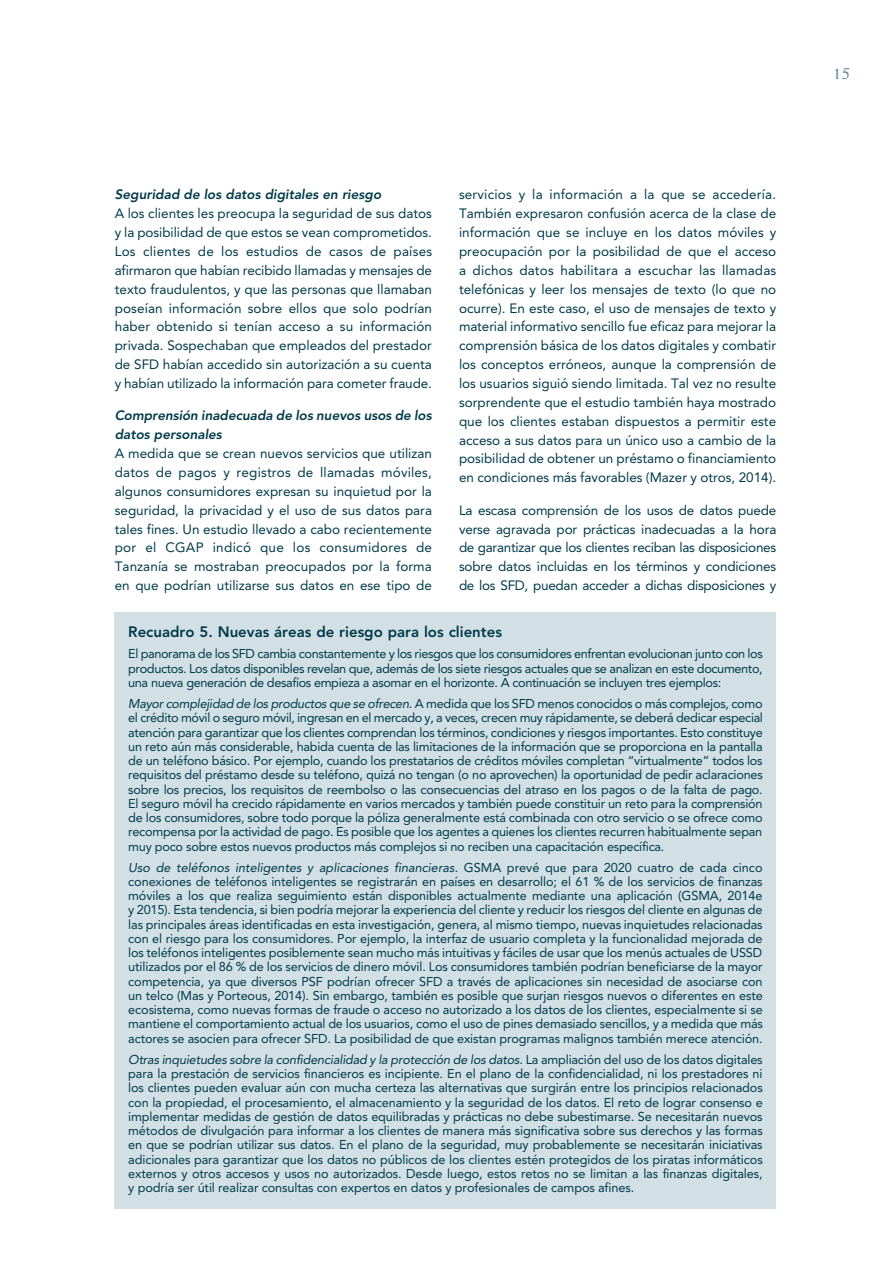
<style>
.page{position:relative;width:891px;height:1263px;background:#fff}
.page>*{position:absolute;margin:0;border:0;box-sizing:border-box;transform-origin:0 0}
.t1{font:18px "Weiss Std";color:#548594}
.t2{font:800 15px "Avenir LT Std";color:#003a49}
.t3{font:13.5px/18.9px "Avenir LT Std";letter-spacing:-.005em;color:#003a49;text-align:justify}
.t4{font:italic 800 13.5px/18.9px "Avenir LT Std";color:#003a49}
.t5{font:12.75px/14.2px "Avenir LT Std";letter-spacing:-.015em;color:#003a49;text-align:justify}
.s1{font-style:italic}
</style>
<div class="page">
<div style="left:115px;top:612px;width:661px;height:596px;background:#d2e0e6"></div>
<p class="t3" style="left:459px;top:185px;width:319px">servicios y la información a la que se accedería.<br>También expresaron confusión acerca de la clase de información que se incluye en los datos móviles y preocupación por la posibilidad de que el acceso a dichos datos habilitara a escuchar las llamadas telefónicas y leer los mensajes de texto (lo que no ocurre). En este caso, el uso de mensajes de texto y material informativo sencillo fue eficaz para mejorar la comprensión básica de los datos digitales y combatir los conceptos erróneos, aunque la comprensión de los usuarios siguió siendo limitada. Tal vez no resulte sorprendente que el estudio también haya mostrado que los clientes estaban dispuestos a permitir este acceso a sus datos para un único uso a cambio de la posibilidad de obtener un préstamo o financiamiento en condiciones más favorables (Mazer y otros, 2014).</p>
<p class="t3" style="left:459px;top:500px;width:319px">La escasa comprensión de los usos de datos puede verse agravada por prácticas inadecuadas a la hora de garantizar que los clientes reciban las disposiciones sobre datos incluidas en los términos y condiciones de los SFD, puedan acceder a dichas disposiciones y</p>
<p class="t2" style="left:128px;top:623px;width:375px">Recuadro 5. Nuevas áreas de riesgo para los clientes</p>
<p class="t5" style="left:128px;top:647px;width:636px">El panorama de los SFD cambia constantemente y los riesgos que los consumidores enfrentan evolucionan junto con los productos. Los datos disponibles revelan que, además de los siete riesgos actuales que se analizan en este documento, una nueva generación de desafíos empieza a asomar en el horizonte. A continuación se incluyen tres ejemplos:</p>
<p class="t5" style="left:128px;top:696px;width:636px"><span class="s1">Mayor complejidad de los productos que se ofrecen</span>. A medida que los SFD menos conocidos o más complejos, como el crédito móvil o seguro móvil, ingresan en el mercado y, a veces, crecen muy rápidamente, se deberá dedicar especial atención para garantizar que los clientes comprendan los términos, condiciones y riesgos importantes. Esto constituye un reto aún más considerable, habida cuenta de las limitaciones de la información que se proporciona en la pantalla de un teléfono básico. Por ejemplo, cuando los prestatarios de créditos móviles completan “virtualmente” todos los requisitos del préstamo desde su teléfono, quizá no tengan (o no aprovechen) la oportunidad de pedir aclaraciones sobre los precios, los requisitos de reembolso o las consecuencias del atraso en los pagos o de la falta de pago.<br>El seguro móvil ha crecido rápidamente en varios mercados y también puede constituir un reto para la comprensión de los consumidores, sobre todo porque la póliza generalmente está combinada con otro servicio o se ofrece como recompensa por la actividad de pago. Es posible que los agentes a quienes los clientes recurren habitualmente sepan muy poco sobre estos nuevos productos más complejos si no reciben una capacitación específica.</p>
<p class="t5" style="left:128px;top:860px;width:636px"><span class="s1">Uso de teléfonos inteligentes y aplicaciones financieras</span>. GSMA prevé que para 2020 cuatro de cada cinco conexiones de teléfonos inteligentes se registrarán en países en desarrollo; el 61 % de los servicios de finanzas móviles a los que realiza seguimiento están disponibles actualmente mediante una aplicación (GSMA, 2014e y 2015). Esta tendencia, si bien podría mejorar la experiencia del cliente y reducir los riesgos del cliente en algunas de las principales áreas identificadas en esta investigación, genera, al mismo tiempo, nuevas inquietudes relacionadas con el riesgo para los consumidores. Por ejemplo, la interfaz de usuario completa y la funcionalidad mejorada de los teléfonos inteligentes posiblemente sean mucho más intuitivas y fáciles de usar que los menús actuales de USSD utilizados por el 86 % de los servicios de dinero móvil. Los consumidores también podrían beneficiarse de la mayor competencia, ya que diversos PSF podrían ofrecer SFD a través de aplicaciones sin necesidad de asociarse con un telco (Mas y Porteous, 2014). Sin embargo, también es posible que surjan riesgos nuevos o diferentes en este ecosistema, como nuevas formas de fraude o acceso no autorizado a los datos de los clientes, especialmente si se mantiene el comportamiento actual de los usuarios, como el uso de pines demasiado sencillos, y a medida que más actores se asocien para ofrecer SFD. La posibilidad de que existan programas malignos también merece atención.</p>
<p class="t5" style="left:128px;top:1052px;width:636px"><span class="s1">Otras inquietudes sobre la confidencialidad y la protección de los datos</span>. La ampliación del uso de los datos digitales para la prestación de servicios financieros es incipiente. En el plano de la confidencialidad, ni los prestadores ni los clientes pueden evaluar aún con mucha certeza las alternativas que surgirán entre los principios relacionados con la propiedad, el procesamiento, el almacenamiento y la seguridad de los datos. El reto de lograr consenso e implementar medidas de gestión de datos equilibradas y prácticas no debe subestimarse. Se necesitarán nuevos métodos de divulgación para informar a los clientes de manera más significativa sobre sus derechos y las formas en que se podrían utilizar sus datos. En el plano de la seguridad, muy probablemente se necesitarán iniciativas adicionales para garantizar que los datos no públicos de los clientes estén protegidos de los piratas informáticos externos y otros accesos y usos no autorizados. Desde luego, estos retos no se limitan a las finanzas digitales, y podría ser útil realizar consultas con expertos en datos y profesionales de campos afines.</p>
<p class="t4" style="left:115px;top:185px;width:268px">Seguridad de los datos digitales en riesgo</p>
<p class="t3" style="left:115px;top:204px;width:319px">A los clientes les preocupa la seguridad de sus datos y la posibilidad de que estos se vean comprometidos.<br>Los clientes de los estudios de casos de países afirmaron que habían recibido llamadas y mensajes de texto fraudulentos, y que las personas que llamaban poseían información sobre ellos que solo podrían haber obtenido si tenían acceso a su información privada. Sospechaban que empleados del prestador de SFD habían accedido sin autorización a su cuenta y habían utilizado la información para cometer fraude.</p>
<p class="t4" style="left:115px;top:406px;width:319px">Comprensión inadecuada de los nuevos usos de los datos personales</p>
<p class="t3" style="left:115px;top:444px;width:319px">A medida que se crean nuevos servicios que utilizan datos de pagos y registros de llamadas móviles, algunos consumidores expresan su inquietud por la seguridad, la privacidad y el uso de sus datos para tales fines. Un estudio llevado a cabo recientemente por el CGAP indicó que los consumidores de Tanzanía se mostraban preocupados por la forma en que podrían utilizarse sus datos en ese tipo de</p>
<h1 class="t1" style="left:832px;top:62px;width:19px">15</h1>
</div>
